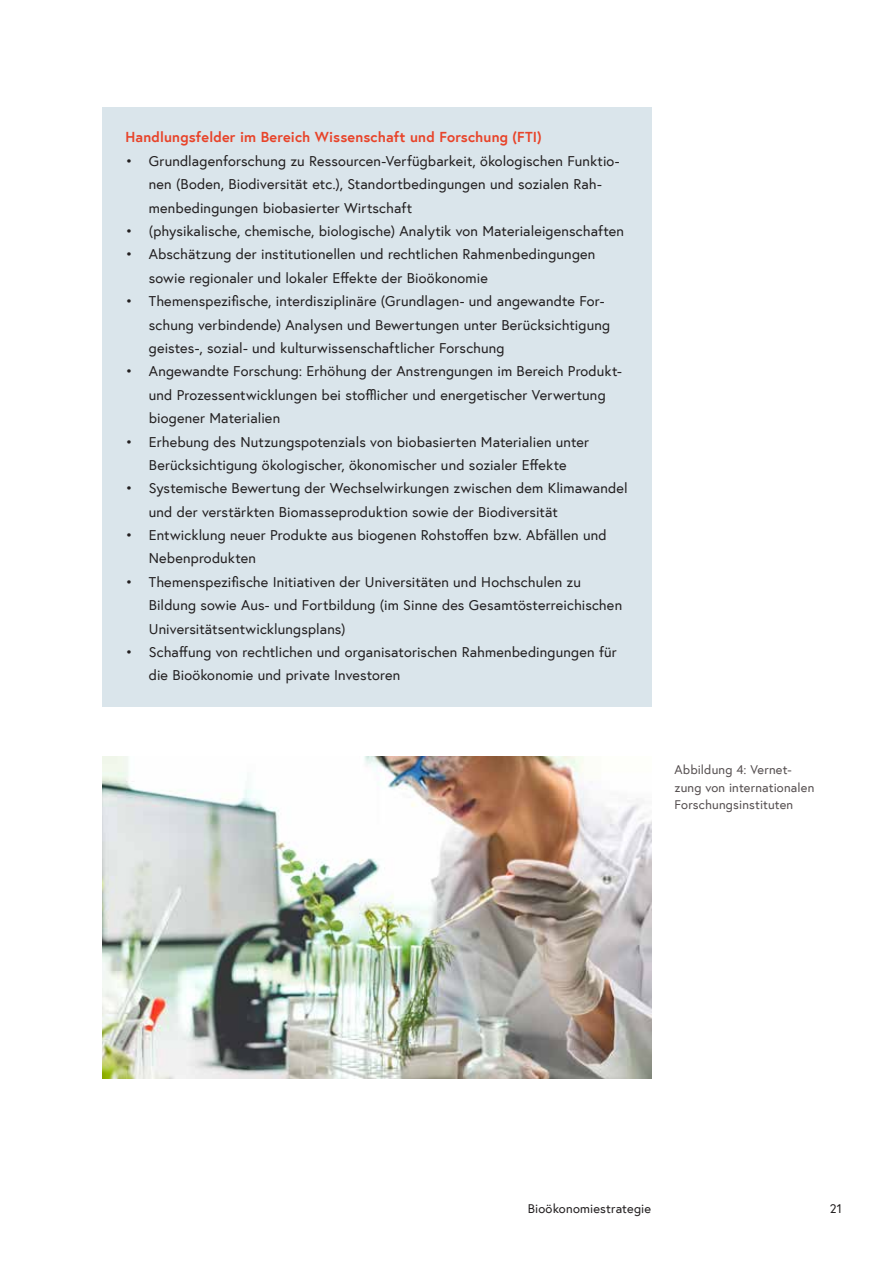
<style>
.page{position:relative;width:893px;height:1263px;background:#fff}
.page>*{position:absolute;margin:0;border:0;box-sizing:border-box;transform-origin:0 0}
.t1{font:14.4px/23.4px "Europa Austria";letter-spacing:.01em;color:#221f20}
.t2{font:700 14.4px "Europa Austria";letter-spacing:.015em;color:#e84329}
.t3{font:12.75px/17.5px "Europa Austria";letter-spacing:.015em;color:#554f50}
.t4{font:12.75px "Europa Austria";letter-spacing:.015em;color:#221f20}
</style>
<div class="page">
<div style="left:102px;top:108px;width:549px;height:61px;background:#dae5eb"></div>
<div style="left:102px;top:131px;width:549px;height:108px;background:#dae5eb"></div>
<div style="left:102px;top:225px;width:549px;height:84px;background:#dae5eb"></div>
<div style="left:102px;top:271px;width:549px;height:108px;background:#dae5eb"></div>
<div style="left:102px;top:342px;width:549px;height:108px;background:#dae5eb"></div>
<div style="left:102px;top:412px;width:549px;height:84px;background:#dae5eb"></div>
<div style="left:102px;top:459px;width:549px;height:84px;background:#dae5eb"></div>
<div style="left:102px;top:505px;width:549px;height:85px;background:#dae5eb"></div>
<div style="left:102px;top:552px;width:549px;height:108px;background:#dae5eb"></div>
<div style="left:102px;top:622px;width:549px;height:85px;background:#dae5eb"></div>
<img style="left:102px;top:756px;width:549px;height:322px">
<p class="t2" style="left:125px;top:128px;width:418px">Handlungsfelder im Bereich Wissenschaft und Forschung (FTI)</p>
<p class="t1" style="left:149px;top:149px;width:472px;text-indent:-23px">• Grundlagenforschung zu Ressourcen-Verfügbarkeit, ökologischen Funktio&shy;nen (Boden, Biodiversität etc.), Standortbedingungen und sozialen Rah&shy;menbedingungen biobasierter Wirtschaft</p>
<p class="t1" style="left:125px;top:219px;width:500px">• (physikalische, chemische, biologische) Analytik von Materialeigenschaften</p>
<p class="t1" style="left:149px;top:242px;width:448px;text-indent:-23px">• Abschätzung der institutionellen und rechtlichen Rahmenbedingungen sowie regionaler und lokaler Effekte der Bioökonomie</p>
<p class="t1" style="left:149px;top:289px;width:463px;text-indent:-23px">• Themenspezifische, interdisziplinäre (Grundlagen- und angewandte For&shy;schung verbindende) Analysen und Bewertungen unter Berücksichtigung geistes-, sozial- und kulturwissenschaftlicher Forschung</p>
<p class="t1" style="left:149px;top:359px;width:475px;text-indent:-23px">• Angewandte Forschung: Erhöhung der Anstrengungen im Bereich Produkt&shy;und Prozessentwicklungen bei stofflicher und energetischer Verwertung biogener Materialien</p>
<p class="t1" style="left:125px;top:429px;width:465px;text-align:center">• Erhebung des Nutzungspotenzials von biobasierten Materialien unter<br>Berücksichtigung ökologischer, ökonomischer und sozialer Effekte</p>
<p class="t1" style="left:149px;top:476px;width:480px;text-indent:-23px">• Systemische Bewertung der Wechselwirkungen zwischen dem Klimawandel und der verstärkten Biomasseproduktion sowie der Biodiversität</p>
<p class="t1" style="left:149px;top:523px;width:459px;text-indent:-23px">• Entwicklung neuer Produkte aus biogenen Rohstoffen bzw. Abfällen und<br>Nebenprodukten</p>
<p class="t1" style="left:149px;top:570px;width:475px;text-indent:-23px">• Themenspezifische Initiativen der Universitäten und Hochschulen zu<br>Bildung sowie Aus- und Fortbildung (im Sinne des Gesamtösterreichischen<br>Universitätsentwicklungsplans)</p>
<p class="t1" style="left:149px;top:640px;width:469px;text-indent:-23px">• Schaffung von rechtlichen und organisatorischen Rahmenbedingungen für die Bioökonomie und private Investoren</p>
<p class="t3" style="left:674px;top:760px;width:141px">Abbildung 4: Vernet&shy;zung von internationalen<br>Forschungsinstituten</p>
<p class="t4" style="left:528px;top:1200px;width:125px">Bioökonomiestrategie</p>
<p class="t4" style="left:830px;top:1200px;width:14px">21</p>
</div>
